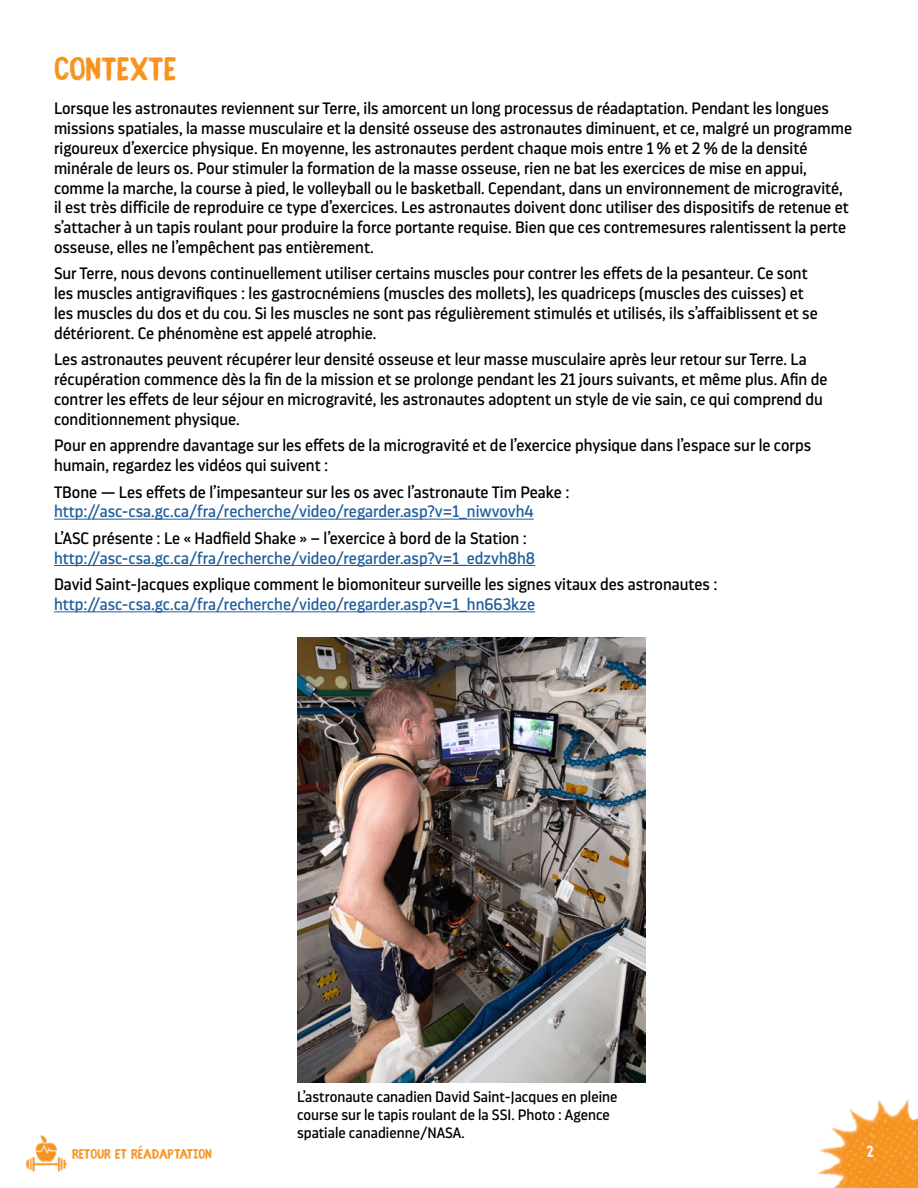
<style>
.page{position:relative;width:918px;height:1188px;background:#fff}
.page>*{position:absolute;margin:0;border:0;box-sizing:border-box;transform-origin:0 0}
.t1{font:700 36px "Fibre Vintage Full";color:#f79421}
.t2{font:16.5px/19.8px "Darwin Pro";color:#000}
.t3{font:16.5px "Darwin Pro";color:#215e9e}
.t4{font:700 16.5px "Fibre Vintage Full";color:#fff}
.t5{font:15px/18px "Darwin Pro";color:#000}
.t6{font:700 15px "Fibre Vintage Full";color:#f79421}
</style>
<div class="page">
<img style="left:817px;top:1099px;width:101px;height:89px">
<img style="left:25px;top:1135px;width:42px;height:37px">
<hr style="left:54px;top:519px;width:480px;height:1px;background:#215e9e">
<hr style="left:54px;top:565px;width:481px;height:1px;background:#215e9e">
<hr style="left:54px;top:611px;width:481px;height:1px;background:#215e9e">
<img style="left:297px;top:638px;width:349px;height:444px">
<h1 class="t1" style="left:54px;top:48px;width:124px">CONTEXTE</h1>
<p class="t2" style="left:54px;top:98px;width:800px">Lorsque les astronautes reviennent sur Terre, ils amorcent un long processus de réadaptation. Pendant les longues missions spatiales, la masse musculaire et la densité osseuse des astronautes diminuent, et ce, malgré un programme rigoureux d’exercice physique. En moyenne, les astronautes perdent chaque mois entre 1 % et 2 % de la densité minérale de leurs os. Pour stimuler la formation de la masse osseuse, rien ne bat les exercices de mise en appui, comme la marche, la course à pied, le volleyball ou le basketball. Cependant, dans un environnement de microgravité, il est très difficile de reproduire ce type d’exercices. Les astronautes doivent donc utiliser des dispositifs de retenue et s’attacher à un tapis roulant pour produire la force portante requise. Bien que ces contremesures ralentissent la perte osseuse, elles ne l’empêchent pas entièrement.</p>
<p class="t2" style="left:54px;top:263px;width:765px">Sur Terre, nous devons continuellement utiliser certains muscles pour contrer les effets de la pesanteur. Ce sont les muscles antigravifiques : les gastrocnémiens (muscles des mollets), les quadriceps (muscles des cuisses) et les muscles du dos et du cou. Si les muscles ne sont pas régulièrement stimulés et utilisés, ils s’affaiblissent et se détériorent. Ce phénomène est appelé atrophie.</p>
<p class="t2" style="left:54px;top:349px;width:775px">Les astronautes peuvent récupérer leur densité osseuse et leur masse musculaire après leur retour sur Terre. La récupération commence dès la fin de la mission et se prolonge pendant les 21 jours suivants, et même plus. Afin de contrer les effets de leur séjour en microgravité, les astronautes adoptent un style de vie sain, ce qui comprend du conditionnement physique.</p>
<p class="t2" style="left:54px;top:435px;width:759px">Pour en apprendre davantage sur les effets de la microgravité et de l’exercice physique dans l’espace sur le corps humain, regardez les vidéos qui suivent :</p>
<p class="t2" style="left:54px;top:482px;width:517px">TBone — Les effets de l’impesanteur sur les os avec l’astronaute Tim Peake :</p>
<p class="t3" style="left:54px;top:501px;width:481px">http://asc-csa.gc.ca/fra/recherche/video/regarder.asp?v=1_niwvovh4</p>
<p class="t2" style="left:54px;top:528px;width:474px">L’ASC présente : Le « Hadfield Shake » – l’exercice à bord de la Station :</p>
<p class="t3" style="left:54px;top:547px;width:483px">http://asc-csa.gc.ca/fra/recherche/video/regarder.asp?v=1_edzvh8h8</p>
<p class="t2" style="left:54px;top:574px;width:665px">David Saint-Jacques explique comment le biomoniteur surveille les signes vitaux des astronautes :</p>
<p class="t3" style="left:54px;top:594px;width:483px">http://asc-csa.gc.ca/fra/recherche/video/regarder.asp?v=1_hn663kze</p>
<p class="t5" style="left:297px;top:1087px;width:322px">L’astronaute canadien David Saint-Jacques en pleine course sur le tapis roulant de la SSI. Photo : Agence spatiale canadienne/NASA.</p>
<p class="t6" style="left:72px;top:1145px;width:141px">RETOUR ET RÉADAPTATION</p>
<p class="t4" style="left:867px;top:1142px;width:8px">2</p>
</div>
